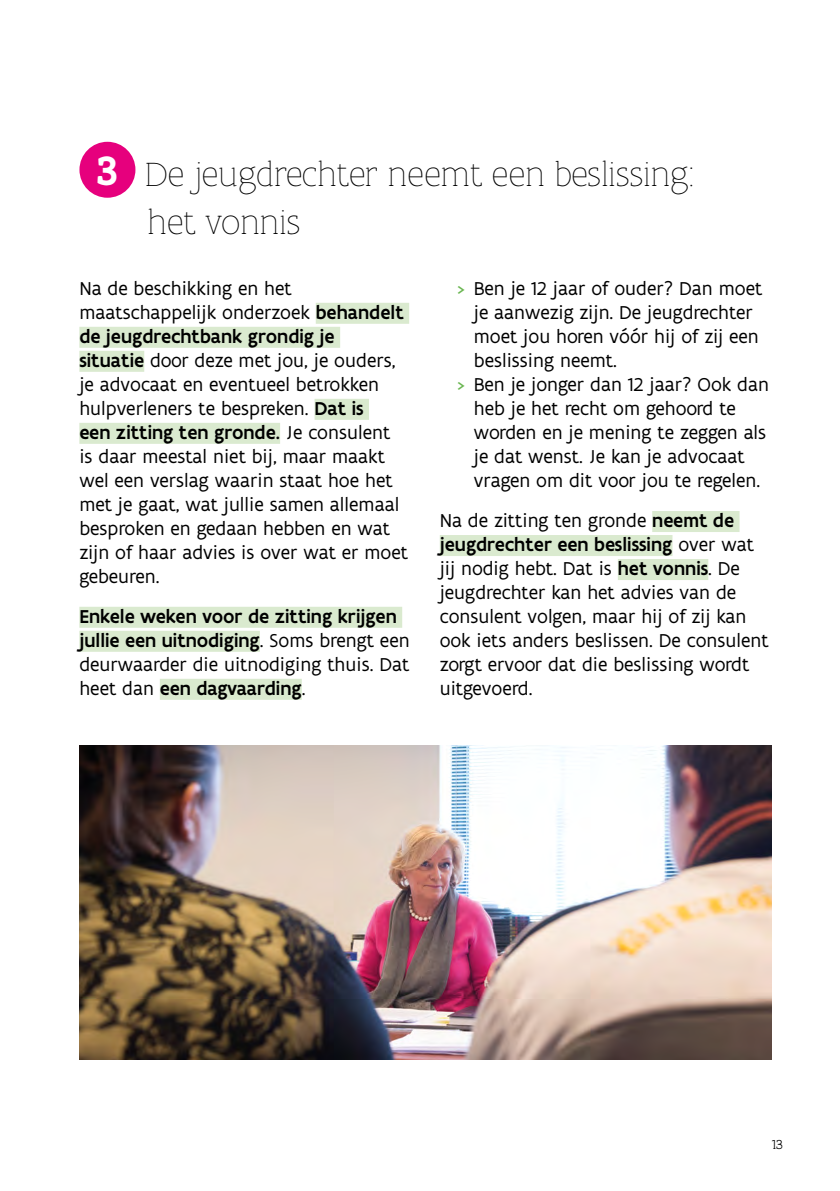
<style>
.page{position:relative;width:840px;height:1191px;background:#fff}
.page>*{position:absolute;margin:0;border:0;box-sizing:border-box;transform-origin:0 0}
.t1{font:100 36px/48px "Flanders Art Serif";color:#000}
.t2{font:20px/24px "Flanders Art Sans";color:#000}
.t3{font:500 20px/24px "Flanders Art Sans";color:#000}
.t4{font:300 14px "Flanders Art Serif";color:#000}
.s1{font-weight:500;font-size:44px;color:#fff}
.s2{font-weight:500}
.s3{font-weight:400}
.s4{color:#6ab651}
</style>
<div class="page">
<div style="left:79px;top:142px;width:56px;height:56px;background:#e6007d;border-radius:50%"></div>
<div style="left:315px;top:303px;width:94px;height:21px;background:#daeacf"></div>
<div style="left:79px;top:327px;width:261px;height:21px;background:#daeacf"></div>
<div style="left:79px;top:351px;width:65px;height:21px;background:#daeacf"></div>
<div style="left:314px;top:399px;width:55px;height:21px;background:#daeacf"></div>
<div style="left:79px;top:423px;width:201px;height:21px;background:#daeacf"></div>
<div style="left:79px;top:607px;width:323px;height:21px;background:#daeacf"></div>
<div style="left:79px;top:631px;width:181px;height:21px;background:#daeacf"></div>
<div style="left:160px;top:679px;width:141px;height:21px;background:#daeacf"></div>
<div style="left:652px;top:511px;width:87px;height:21px;background:#daeacf"></div>
<div style="left:439px;top:535px;width:233px;height:21px;background:#daeacf"></div>
<div style="left:617px;top:559px;width:91px;height:21px;background:#daeacf"></div>
<img style="left:79px;top:745px;width:692px;height:314px">
<h1 class="t1" style="left:147px;top:151px;width:547px;text-indent:-51px"><span class="s1">3</span> De jeugdrechter neemt een beslissing: het vonnis</h1>
<p class="t2" style="left:79px;top:276px;width:330px">Na de beschikking en het maatschappelijk onderzoek <span class="s2">behandelt de jeugdrechtbank grondig je<br>situatie</span> door deze met jou, je ouders, je advocaat en eventueel betrokken hulpverleners te bespreken. <span class="s2">Dat is<br>een zitting ten gronde.</span> Je consulent is daar meestal niet bij, maar maakt wel een verslag waarin staat hoe het met je gaat, wat jullie samen allemaal besproken en gedaan hebben en wat zijn of haar advies is over wat er moet gebeuren.</p>
<p class="t3" style="left:79px;top:604px;width:331px">Enkele weken voor de zitting krijgen jullie een uitnodiging<span class="s3">. Soms brengt een deurwaarder die uitnodiging thuis. Dat heet dan</span> een dagvaarding<span class="s3">.</span></p>
<p class="t2" style="left:456px;top:276px;width:307px"><span class="s4">&gt;</span> Ben je 12 jaar of ouder? Dan moet</p>
<p class="t2" style="left:473px;top:300px;width:280px">je aanwezig zijn. De jeugdrechter</p>
<p class="t2" style="left:473px;top:324px;width:286px">moet jou horen vóór hij of zij een</p>
<p class="t2" style="left:473px;top:348px;width:144px">beslissing neemt.</p>
<p class="t2" style="left:456px;top:373px;width:313px"><span class="s4">&gt;</span> Ben je jonger dan 12 jaar? Ook dan</p>
<p class="t2" style="left:473px;top:397px;width:263px">heb je het recht om gehoord te</p>
<p class="t2" style="left:473px;top:421px;width:294px">worden en je mening te zeggen als</p>
<p class="t2" style="left:473px;top:445px;width:272px">je dat wenst. Je kan je advocaat</p>
<p class="t2" style="left:473px;top:469px;width:287px">vragen om dit voor jou te regelen.</p>
<p class="t2" style="left:439px;top:509px;width:330px">Na de zitting ten gronde <span class="s2">neemt de jeugdrechter een beslissing</span> over wat jij nodig hebt. Dat is <span class="s2">het vonnis</span>. De jeugdrechter kan het advies van de consulent volgen, maar hij of zij kan ook iets anders beslissen. De consulent zorgt ervoor dat die beslissing wordt uitgevoerd.</p>
<p class="t4" style="left:771px;top:1136px;width:13px">13</p>
</div>
